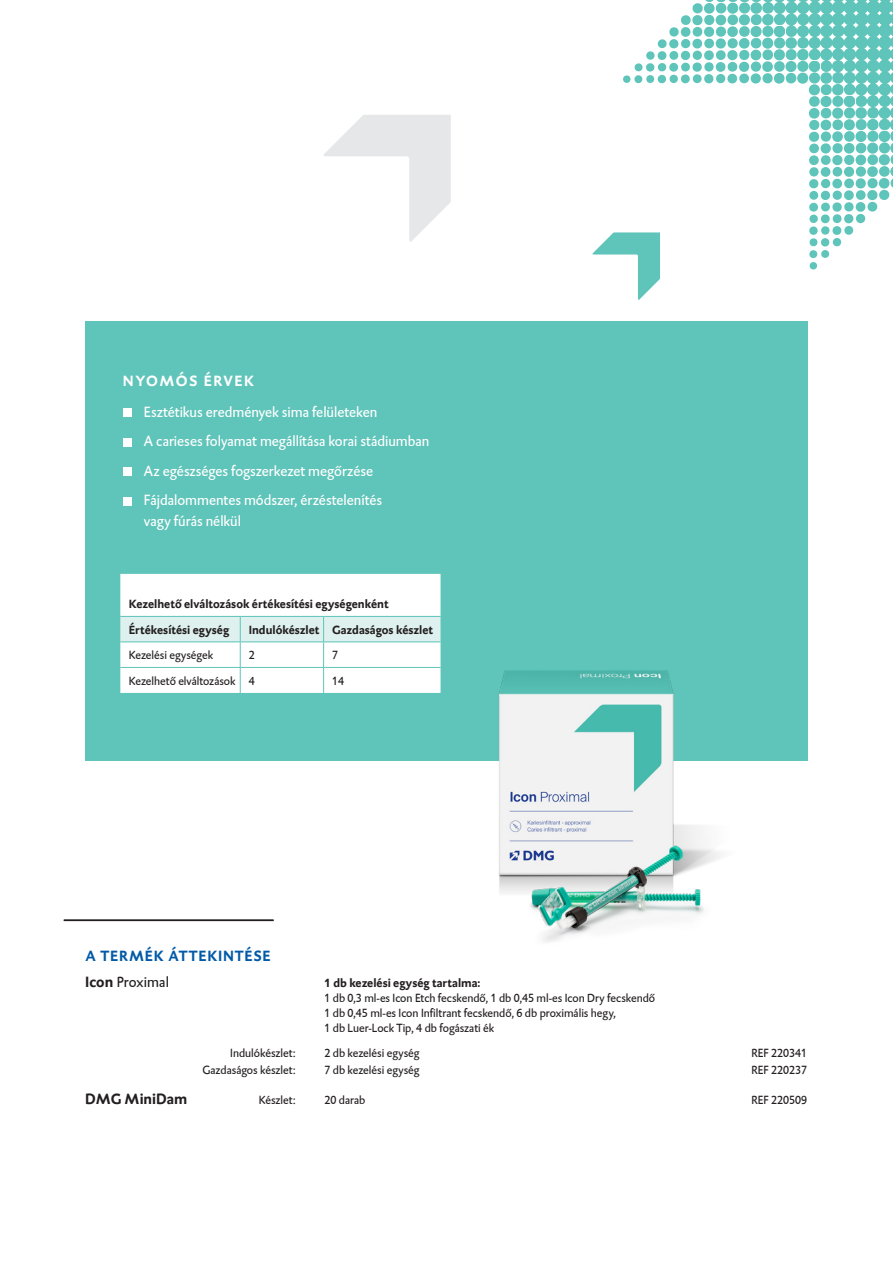
<style>
.page{position:relative;width:893px;height:1263px;background:#fff}
.page>*{position:absolute;margin:0;border:0;box-sizing:border-box;transform-origin:0 0}
.t1{font:15px/29.5px "DTL Caspari Global";color:#fff}
.t2{font:700 15px/26.2px "DTL Caspari Global";letter-spacing:.05em;color:#015aa8}
.t3{font:700 15px "DTL Caspari Global";letter-spacing:.1em;color:#fff}
.t4{font:700 15px "DTL Caspari Global";color:#231f20}
.t5{font:12px/15px "DTL Caspari Global";color:#231f20}
.t6{font:700 12px/25.7px "DTL Caspari Global";color:#231f20}
.s1{color:#231f20}
.s2{font-weight:400;color:#231f20}
</style>
<div class="page">
<svg style="left:324px;top:115px;width:127px;height:127px"></svg>
<svg style="left:592px;top:232px;width:68px;height:68px"></svg>
<div style="left:85px;top:322px;width:723px;height:439px;background:#5fc4b9"></div>
<hr style="left:64px;top:919px;width:210px;height:2px;background:#231f20">
<img style="left:498px;top:670px;width:224px;height:272px">
<svg style="left:623px;top:0;width:270px;height:269px"></svg>
<svg style="left:704px;top:0;width:81px;height:2px"></svg>
<svg style="left:890px;top:107px;width:3px;height:81px"></svg>
<div style="left:123px;top:408px;width:8px;height:9px;background:#fff"></div>
<div style="left:123px;top:438px;width:8px;height:8px;background:#fff"></div>
<div style="left:123px;top:467px;width:8px;height:9px;background:#fff"></div>
<div style="left:123px;top:497px;width:8px;height:8px;background:#fff"></div>
<svg style="left:120px;top:574px;width:321px;height:119px;background:#f3faf9"></svg>
<hr style="left:324px;top:667px;width:117px;height:1px;background:#5fc4b9">
<p class="t3" style="left:123px;top:372px;width:133px">NYOMÓS ÉRVEK</p>
<p class="t1" style="left:144px;top:397px;width:287px">Esztétikus eredmények sima felületeken<br>A carieses folyamat megállítása korai stádiumban Az egészséges fogszerkezet megőrzése Fájdalommentes módszer, érzéstelenítés</p>
<p class="t1" style="left:144px;top:506px;width:99px">vagy fúrás nélkül</p>
<p class="t6" style="left:129px;top:591px;width:261px">Kezelhető elváltozások értékesítési egységenként<br>Értékesítési egység</p>
<p class="t6" style="left:249px;top:616px;width:186px">Indulókészlet Gazdaságos készlet</p>
<p class="t5" style="left:129px;top:647px;width:86px">Kezelési egységek</p>
<p class="t5" style="left:249px;top:647px;width:7px">2</p>
<p class="t5" style="left:332px;top:647px;width:7px">7</p>
<p class="t5" style="left:129px;top:673px;width:127px">Kezelhető elváltozások 4</p>
<p class="t5" style="left:332px;top:673px;width:13px">14</p>
<p class="t2" style="left:85px;top:942px;width:187px">A TERMÉK ÁTTEKINTÉSE<br><span class="s1">Icon</span> <span class="s2">Proximal</span></p>
<p class="t6" style="left:324px;top:970px;width:158px">1 db kezelési egység tartalma:</p>
<p class="t5" style="left:324px;top:990px;width:332px">1 db 0,3 ml-es Icon Etch fecskendő, 1 db 0,45 ml-es Icon Dry fecskendő<br>1 db 0,45 ml-es Icon Infiltrant fecskendő, 6 db proximális hegy,<br>1 db Luer-Lock Tip, 4 db fogászati ék</p>
<p class="t5" style="left:230px;top:1045px;width:67px">Indulókészlet:</p>
<p class="t5" style="left:324px;top:1045px;width:97px">2 db kezelési egység</p>
<p class="t5" style="left:751px;top:1045px;width:57px">REF 220341</p>
<p class="t5" style="left:202px;top:1062px;width:95px">Gazdaságos készlet:</p>
<p class="t5" style="left:324px;top:1062px;width:97px">7 db kezelési egység</p>
<p class="t5" style="left:751px;top:1062px;width:57px">REF 220237</p>
<p class="t4" style="left:85px;top:1090px;width:104px">DMG MiniDam</p>
<p class="t5" style="left:259px;top:1092px;width:38px">Készlet:</p>
<p class="t5" style="left:324px;top:1092px;width:42px">20 darab</p>
<p class="t5" style="left:751px;top:1092px;width:57px">REF 220509</p>
</div>
